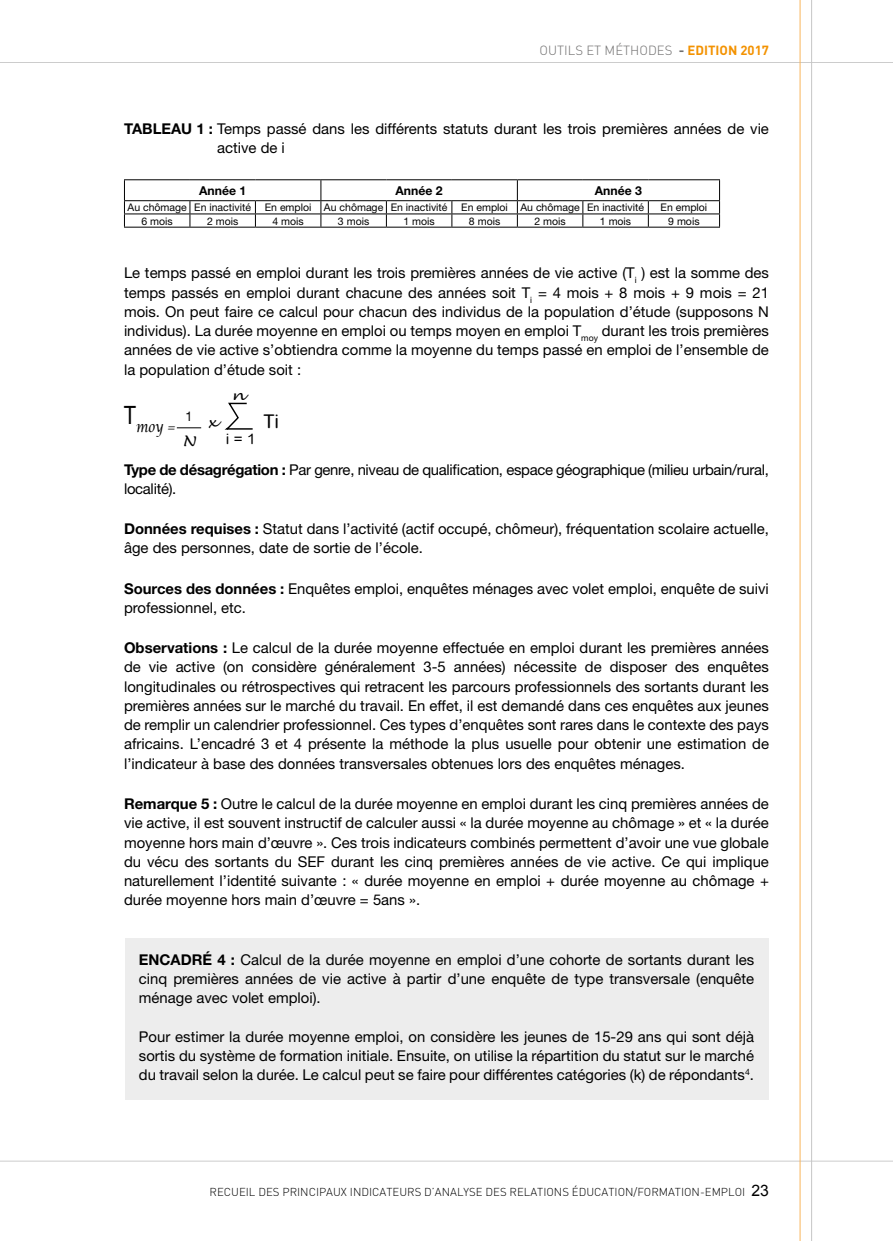
<style>
.page{position:relative;width:893px;height:1241px;background:#fff}
.page>*{position:absolute;margin:0;border:0;box-sizing:border-box;transform-origin:0 0}
.t1{font:18.9px "Arial Rounded MT Std";color:#000}
.t2{font:14.88px/19.2px "Helvetica Neue LT";color:#000;text-align:justify}
.t3{font:14.88px/19.2px "Helvetica Neue LT";letter-spacing:-.02em;color:#000}
.t4{font:italic 14.7px "Lucida Calligraphy";color:#000;scale:.81 1}
.t5{font:14.53px "Arial Rounded MT Std";color:#000;scale:1.04 1}
.t6{font:italic 13.3px "Lucida Handwriting";color:#000;scale:1.27 1}
.t7{font:13.3px "Helvetica Neue LT";color:#000;scale:.94 1}
.t8{font:300 13.12px "DIN";color:#706f6f}
.t9{font:700 12.25px "Helvetica Neue LT";color:#000}
.t10{font:300 11.38px "DIN";color:#000}
.t11{font:10.5px "Helvetica Neue LT";color:#000}
.s1{font-weight:700}
.s2{font-weight:700;color:#f39200}
.s3{font-family:"Arial";font-weight:400;font-size:15.75px}
</style>
<div class="page">
<hr style="left:0;top:62px;width:893px;height:1px;background:#c6c6c6">
<hr style="left:0;top:1160px;width:893px;height:1px;background:#c6c6c6">
<hr style="left:800px;top:0;width:1px;height:1240px;background:#f9b55c">
<hr style="left:811px;top:0;width:1px;height:1240px;background:#c6c6c6">
<div style="left:126px;top:938px;width:643px;height:161px;background:#ededed"></div>
<hr style="left:124px;top:179px;width:66px;height:1px;background:#000">
<hr style="left:190px;top:179px;width:65px;height:1px;background:#000">
<hr style="left:255px;top:179px;width:66px;height:1px;background:#000">
<hr style="left:321px;top:179px;width:65px;height:1px;background:#000">
<hr style="left:386px;top:179px;width:66px;height:1px;background:#000">
<hr style="left:452px;top:179px;width:65px;height:1px;background:#000">
<hr style="left:517px;top:179px;width:66px;height:1px;background:#000">
<hr style="left:583px;top:179px;width:65px;height:1px;background:#000">
<hr style="left:648px;top:179px;width:72px;height:1px;background:#000">
<hr style="left:124px;top:200px;width:66px;height:1px;background:#000">
<hr style="left:190px;top:200px;width:65px;height:1px;background:#000">
<hr style="left:255px;top:200px;width:66px;height:1px;background:#000">
<hr style="left:321px;top:200px;width:65px;height:1px;background:#000">
<hr style="left:386px;top:200px;width:66px;height:1px;background:#000">
<hr style="left:452px;top:200px;width:65px;height:1px;background:#000">
<hr style="left:517px;top:200px;width:66px;height:1px;background:#000">
<hr style="left:583px;top:200px;width:65px;height:1px;background:#000">
<hr style="left:648px;top:200px;width:72px;height:1px;background:#000">
<hr style="left:124px;top:213px;width:66px;height:1px;background:#000">
<svg style="left:124px;top:180px;width:1px;height:47px"></svg>
<hr style="left:190px;top:213px;width:65px;height:1px;background:#000">
<svg style="left:189px;top:201px;width:1px;height:26px"></svg>
<hr style="left:255px;top:213px;width:66px;height:1px;background:#000">
<svg style="left:255px;top:201px;width:1px;height:26px"></svg>
<hr style="left:321px;top:213px;width:65px;height:1px;background:#000">
<svg style="left:320px;top:180px;width:1px;height:47px"></svg>
<hr style="left:386px;top:213px;width:66px;height:1px;background:#000">
<svg style="left:386px;top:201px;width:1px;height:26px"></svg>
<hr style="left:452px;top:213px;width:65px;height:1px;background:#000">
<svg style="left:451px;top:201px;width:1px;height:26px"></svg>
<hr style="left:517px;top:213px;width:66px;height:1px;background:#000">
<svg style="left:517px;top:180px;width:1px;height:47px"></svg>
<hr style="left:583px;top:213px;width:65px;height:1px;background:#000">
<svg style="left:582px;top:201px;width:1px;height:26px"></svg>
<hr style="left:648px;top:213px;width:72px;height:1px;background:#000">
<svg style="left:648px;top:201px;width:1px;height:26px"></svg>
<svg style="left:719px;top:180px;width:1px;height:47px"></svg>
<hr style="left:124px;top:227px;width:66px;height:1px;background:#000">
<hr style="left:190px;top:227px;width:65px;height:1px;background:#000">
<hr style="left:255px;top:227px;width:66px;height:1px;background:#000">
<hr style="left:321px;top:227px;width:65px;height:1px;background:#000">
<hr style="left:386px;top:227px;width:66px;height:1px;background:#000">
<hr style="left:452px;top:227px;width:65px;height:1px;background:#000">
<hr style="left:517px;top:227px;width:66px;height:1px;background:#000">
<hr style="left:583px;top:227px;width:65px;height:1px;background:#000">
<hr style="left:648px;top:227px;width:72px;height:1px;background:#000">
<svg style="left:177px;top:427px;width:24px;height:1px"></svg>
<svg style="left:225px;top:402px;width:28px;height:28px"></svg>
<p class="t8" style="left:540px;top:42px;width:231px">OUTILS ET MÉTHODES <span class="s1">-</span> <span class="s2">EDITION 2017</span></p>
<p class="t2" style="left:217px;top:119px;width:553px;text-indent:-93px"><span class="s1">TABLEAU 1 :</span> Temps passé dans les différents statuts durant les trois premières années de vie active de i</p>
<p class="t9" style="left:199px;top:183px;width:49px">Année 1</p>
<p class="t9" style="left:396px;top:183px;width:49px">Année 2</p>
<p class="t9" style="left:595px;top:183px;width:49px">Année 3</p>
<p class="t11" style="left:128px;top:201px;width:125px">Au chômage En inactivité</p>
<p class="t11" style="left:265px;top:201px;width:184px">En emploi Au chômage En inactivité</p>
<p class="t11" style="left:461px;top:201px;width:184px">En emploi Au chômage En inactivité</p>
<p class="t11" style="left:661px;top:201px;width:48px">En emploi</p>
<p class="t11" style="left:142px;top:215px;width:33px">6 mois</p>
<p class="t11" style="left:207px;top:215px;width:33px">2 mois</p>
<p class="t11" style="left:272px;top:215px;width:33px">4 mois</p>
<p class="t11" style="left:338px;top:215px;width:33px">3 mois</p>
<p class="t11" style="left:403px;top:215px;width:33px">1 mois</p>
<p class="t11" style="left:469px;top:215px;width:33px">8 mois</p>
<p class="t11" style="left:534px;top:215px;width:33px">2 mois</p>
<p class="t11" style="left:600px;top:215px;width:33px">1 mois</p>
<p class="t11" style="left:668px;top:215px;width:33px">9 mois</p>
<p class="t2" style="left:124px;top:263px;width:646px">Le temps passé en emploi durant les trois premières années de vie active (T<sub>i</sub> ) est la somme des temps passés en emploi durant chacune des années soit T<sub>i</sub> = 4 mois + 8 mois + 9 mois = 21 mois. On peut faire ce calcul pour chacun des individus de la population d’étude (supposons N individus). La durée moyenne en emploi ou temps moyen en emploi T<sub>moy</sub> durant les trois premières années de vie active s’obtiendra comme la moyenne du temps passé en emploi de l’ensemble de la population d’étude soit :</p>
<p class="t4" style="left:124px;top:418px;width:64px"><sup>T</sup>moy =</p>
<p class="t7" style="left:186px;top:408px;width:9px">1</p>
<p class="t6" style="left:182px;top:433px;width:12px">N</p>
<p class="t6" style="left:231px;top:387px;width:12px">n</p>
<p class="t5" style="left:226px;top:430px;width:30px">i = 1</p>
<p class="t6" style="left:206px;top:414px;width:10px">x</p>
<p class="t1" style="left:263px;top:410px;width:17px">Ti</p>
<p class="t3" style="left:124px;top:459px;width:646px"><span class="s1">Type de désagrégation :</span> Par genre, niveau de qualification, espace géographique (milieu urbain/rural, localité).</p>
<p class="t2" style="left:124px;top:519px;width:646px"><span class="s1">Données requises :</span> Statut dans l’activité (actif occupé, chômeur), fréquentation scolaire actuelle, âge des personnes, date de sortie de l’école.</p>
<p class="t2" style="left:124px;top:578px;width:646px"><span class="s1">Sources des données :</span> Enquêtes emploi, enquêtes ménages avec volet emploi, enquête de suivi professionnel, etc.</p>
<p class="t2" style="left:124px;top:638px;width:646px"><span class="s1">Observations :</span> Le calcul de la durée moyenne effectuée en emploi durant les premières années de vie active (on considère généralement 3-5 années) nécessite de disposer des enquêtes longitudinales ou rétrospectives qui retracent les parcours professionnels des sortants durant les premières années sur le marché du travail. En effet, il est demandé dans ces enquêtes aux jeunes de remplir un calendrier professionnel. Ces types d’enquêtes sont rares dans le contexte des pays africains. L’encadré 3 et 4 présente la méthode la plus usuelle pour obtenir une estimation de l’indicateur à base des données transversales obtenues lors des enquêtes ménages.</p>
<p class="t2" style="left:124px;top:793px;width:646px"><span class="s1">Remarque 5 :</span> Outre le calcul de la durée moyenne en emploi durant les cinq premières années de vie active, il est souvent instructif de calculer aussi « la durée moyenne au chômage » et « la durée moyenne hors main d’œuvre ». Ces trois indicateurs combinés permettent d’avoir une vue globale du vécu des sortants du SEF durant les cinq premières années de vie active. Ce qui implique naturellement l’identité suivante : « durée moyenne en emploi + durée moyenne au chômage + durée moyenne hors main d’œuvre = 5ans ».</p>
<p class="t2" style="left:139px;top:949px;width:617px"><span class="s1">ENCADRÉ 4 :</span> Calcul de la durée moyenne en emploi d’une cohorte de sortants durant les cinq premières années de vie active à partir d’une enquête de type transversale (enquête ménage avec volet emploi).</p>
<p class="t2" style="left:139px;top:1026px;width:617px">Pour estimer la durée moyenne emploi, on considère les jeunes de 15-29 ans qui sont déjà sortis du système de formation initiale. Ensuite, on utilise la répartition du statut sur le marché du travail selon la durée. Le calcul peut se faire pour différentes catégories (k) de répondants<sup>4</sup>.</p>
<p class="t10" style="left:210px;top:1184px;width:561px">RECUEIL DES PRINCIPAUX INDICATEURS D’ANALYSE DES RELATIONS ÉDUCATION/FORMATION-EMPLOI <span class="s3">23</span></p>
</div>
